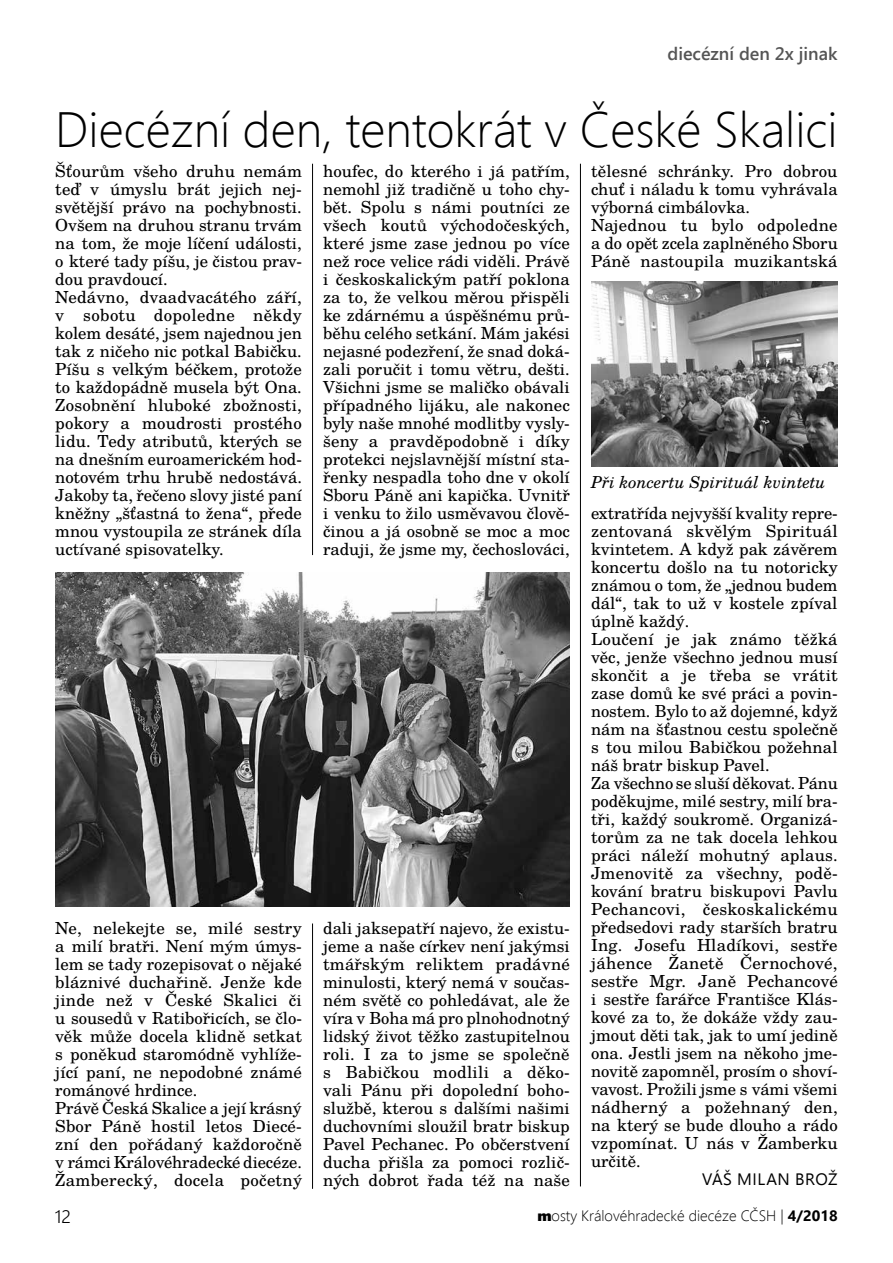
<style>
.page{position:relative;width:893px;height:1263px;background:#fff}
.page>*{position:absolute;margin:0;border:0;box-sizing:border-box;transform-origin:0 0}
.t1{font:300 49.5px "Segoe UI";color:#000}
.t2{font:600 18px "Segoe UI";color:#555}
.t3{font:300 18px "Segoe UI";color:#000}
.t4{font:16.65px/18px "Te X Gyre Schola";color:#000}
.t5{font:italic 16.5px "Te X Gyre Schola";color:#000}
.t6{font:16.5px "Segoe UI";letter-spacing:.035em;color:#000}
.t7{font:300 15px "Segoe UI";color:#000}
.s1{font-family:"Segoe UI Black";font-weight:400}
.s2{font-weight:700}
</style>
<div class="page">
<hr style="left:312px;top:164px;width:1px;height:391px;background:#000">
<hr style="left:312px;top:923px;width:1px;height:266px;background:#000">
<hr style="left:580px;top:164px;width:1px;height:1022px;background:#000">
<img style="left:55px;top:572px;width:515px;height:334px">
<img style="left:591px;top:281px;width:247px;height:185px">
<p class="t2" style="left:667px;top:41px;width:172px">diecézní den 2x jinak</p>
<h1 class="t1" style="left:55px;top:95px;width:784px">Diecézní den, tentokrát v České Skalici</h1>
<p class="t4" style="left:55px;top:161px;width:248px">Šťourům všeho druhu nemám teď v úmyslu brát jejich nej&shy;světější právo na pochybnosti.<br>Ovšem na druhou stranu trvám na tom, že moje líčení události, o které tady píšu, je čistou prav&shy;dou pravdoucí.<br>Nedávno, dvaadvacátého září, v sobotu dopoledne někdy kolem desáté, jsem najednou jen tak z ničeho nic potkal Babičku.<br>Píšu s velkým béčkem, protože to každopádně musela být Ona.<br>Zosobnění hluboké zbožnosti, pokory a moudrosti prostého lidu. Tedy atributů, kterých se na dnešním euroamerickém hod&shy;notovém trhu hrubě nedostává.<br>Jakoby ta, řečeno slovy jisté paní kněžny „šťastná to žena“, přede mnou vystoupila ze stránek díla uctívané spisovatelky.</p>
<p class="t4" style="left:323px;top:161px;width:248px;text-align:justify">houfec, do kterého i já patřím, nemohl již tradičně u toho chy&shy;bět. Spolu s námi poutníci ze všech koutů východočeských, které jsme zase jednou po více než roce velice rádi viděli. Právě i českoskalickým patří poklona za to, že velkou měrou přispěli ke zdárnému a úspěšnému prů&shy;běhu celého setkání. Mám jakési nejasné podezření, že snad doká&shy;zali poručit i tomu větru, dešti.<br>Všichni jsme se maličko obávali případného lijáku, ale nakonec byly naše mnohé modlitby vysly&shy;šeny a pravděpodobně i díky protekci nejslavnější místní sta&shy;řenky nespadla toho dne v okolí Sboru Páně ani kapička. Uvnitř i venku to žilo usměvavou člově&shy;činou a já osobně se moc a moc raduji, že jsme my, čechoslováci,</p>
<p class="t4" style="left:591px;top:161px;width:248px">tělesné schránky. Pro dobrou chuť i náladu k tomu vyhrávala výborná cimbálovka.<br>Najednou tu bylo odpoledne a do opět zcela zaplněného Sboru<br>Páně nastoupila muzikantská</p>
<p class="t5" style="left:591px;top:469px;width:236px">Při koncertu Spirituál kvintetu</p>
<p class="t4" style="left:591px;top:503px;width:248px">extratřída nejvyšší kvality repre&shy;zentovaná skvělým Spirituál kvintetem. A když pak závěrem koncertu došlo na tu notoricky známou o tom, že „jednou budem dál“, tak to už v kostele zpíval úplně každý.<br>Loučení je jak známo těžká věc, jenže všechno jednou musí skončit a je třeba se vrátit zase domů ke své práci a povin&shy;nostem. Bylo to až dojemné, když nám na šťastnou cestu společně s tou milou Babičkou požehnal náš bratr biskup Pavel.<br>Za všechno se sluší děkovat. Pánu poděkujme, milé sestry, milí bra&shy;tři, každý soukromě. Organizá&shy;torům za ne tak docela lehkou práci náleží mohutný aplaus.<br>Jmenovitě za všechny, podě&shy;kování bratru biskupovi Pavlu<br>Pechancovi, českoskalickému předsedovi rady starších bratru<br>Ing. Josefu Hladíkovi, sestře jáhence Žanetě Černochové, sestře Mgr. Janě Pechancové i sestře farářce Františce Klás&shy;kové za to, že dokáže vždy zau&shy;jmout děti tak, jak to umí jedině ona. Jestli jsem na někoho jme&shy;novitě zapomněl, prosím o shoví&shy;vavost. Prožili jsme s vámi všemi nádherný a požehnaný den, na který se bude dlouho a rádo vzpomínat. U nás v Žamberku určitě.</p>
<p class="t6" style="left:702px;top:1165px;width:137px">VÁŠ MI LAN BROŽ</p>
<p class="t4" style="left:55px;top:919px;width:248px">Ne, nelekejte se, milé sestry a milí bratři. Není mým úmys&shy;lem se tady rozepisovat o nějaké bláznivé duchařině. Jenže kde jinde než v České Skalici či u sousedů v Ratibořicích, se člo&shy;věk může docela klidně setkat s poněkud staromódně vyhlíže&shy;jící paní, ne nepodobné známé románové hrdince.<br>Právě Česká Skalice a její krásný<br>Sbor Páně hostil letos Diecé&shy;zní den pořádaný každoročně v rámci Královéhradecké diecéze.<br>Žamberecký, docela početný</p>
<p class="t4" style="left:323px;top:919px;width:248px;text-align:justify">dali jaksepatří najevo, že existu&shy;jeme a naše církev není jakýmsi tmářským reliktem pradávné minulosti, který nemá v součas&shy;ném světě co pohledávat, ale že víra v Boha má pro plnohodnotný lidský život těžko zastupitelnou roli. I za to jsme se společně s Babičkou modlili a děko&shy;vali Pánu při dopolední boho&shy;službě, kterou s dalšími našimi duchovními sloužil bratr biskup Pavel Pechanec. Po občerstvení ducha přišla za pomoci rozlič&shy;ných dobrot řada též na naše</p>
<p class="t3" style="left:55px;top:1203px;width:18px">12</p>
<p class="t7" style="left:537px;top:1205px;width:302px"><span class="s1">m</span>osty Královéhradecké diecéze CČSH | <span class="s2">4/2018</span></p>
</div>
